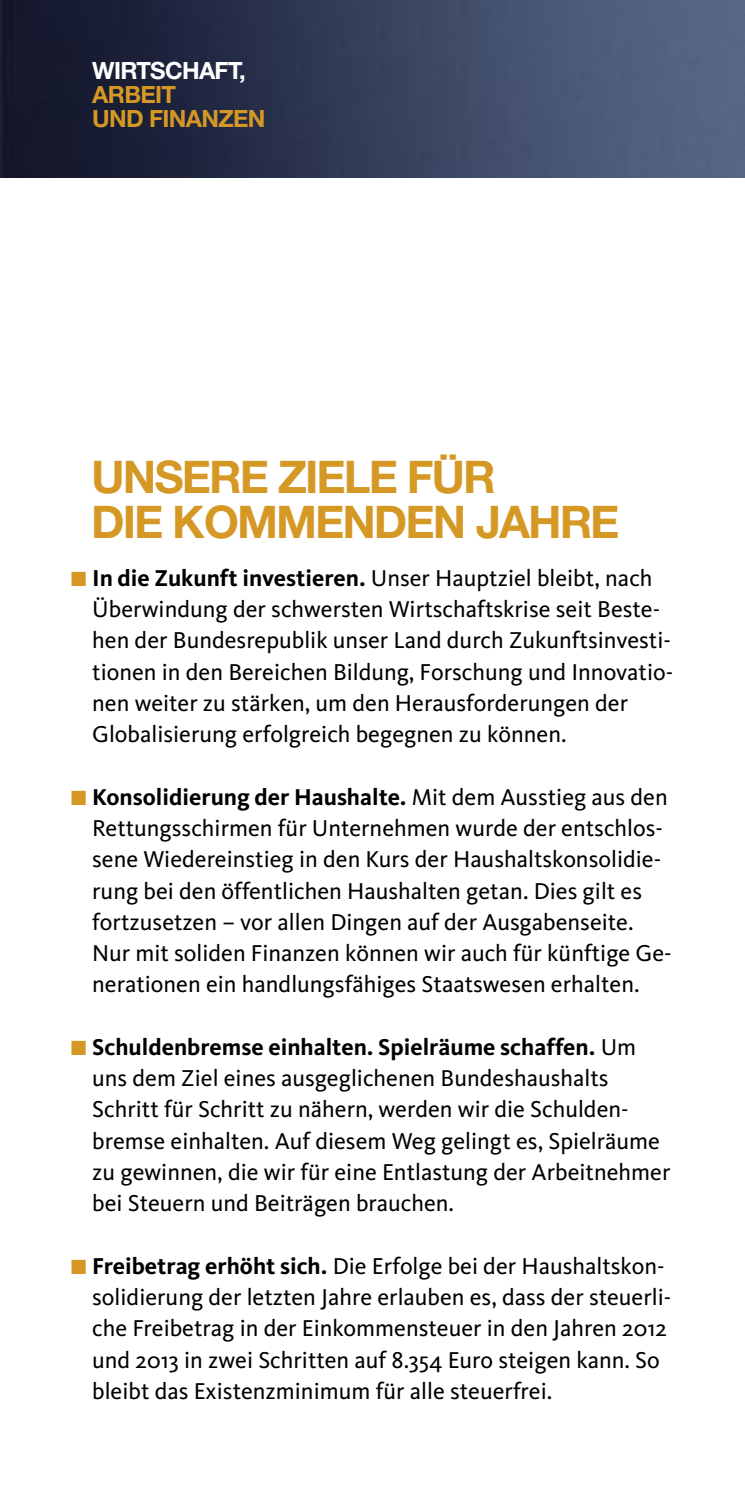
<style>
.page{position:relative;width:745px;height:1489px;background:#fff}
.page>*{position:absolute;margin:0;border:0;box-sizing:border-box;transform-origin:0 0}
.t1{font:700 45px/45px "CDU Helvetica";color:#d59824}
.t2{font:23.75px/31.2px "CDU Kievit";color:#000}
.t3{font:700 23.75px/23.8px "Helvetica Neue";letter-spacing:-.03em;color:#d59824}
.t4{font:700 23.75px "Helvetica Neue";letter-spacing:-.03em;color:#fff}
.s1{font-weight:700}
</style>
<div class="page">
<img style="left:0;top:0;width:744px;height:177px">
<p class="t4" style="left:92px;top:56px;width:155px">WIRTSCHAFT,</p>
<p class="t3" style="left:92px;top:82px;width:175px">ARBEIT<br>UND FINANZEN</p>
<h1 class="t1" style="left:92px;top:453px;width:527px">UNSERE ZIELE FÜR<br>DIE KOMMENDEN JAHRE</h1>
<p class="t2" style="left:92px;top:564px;width:582px"><span class="s1">In die Zukunft investieren.</span> Unser Hauptziel bleibt, nach Überwindung der schwersten Wirtschaftskrise seit Beste&shy;hen der Bundesrepublik unser Land durch Zukunftsinvesti&shy;tionen in den Bereichen Bildung, Forschung und Innovatio&shy;nen weiter zu stärken, um den Herausforderungen der Globalisierung erfolgreich begegnen zu können.</p>
<p class="t2" style="left:92px;top:783px;width:580px"><span class="s1">Konsolidierung der Haushalte.</span> Mit dem Ausstieg aus den Rettungsschirmen für Unternehmen wurde der entschlos&shy;sene Wiedereinstieg in den Kurs der Haushaltskonsolidie&shy;rung bei den öffentlichen Haushalten getan. Dies gilt es fortzusetzen – vor allen Dingen auf der Ausgabenseite.<br>Nur mit soliden Finanzen können wir auch für künftige Ge&shy;nerationen ein handlungsfähiges Staatswesen erhalten.</p>
<p class="t2" style="left:92px;top:1033px;width:579px"><span class="s1">Schuldenbremse einhalten. Spielräume schaffen.</span> Um uns dem Ziel eines ausgeglichenen Bundeshaushalts Schritt für Schritt zu nähern, werden wir die Schulden&shy;bremse einhalten. Auf diesem Weg gelingt es, Spielräume zu gewinnen, die wir für eine Entlastung der Arbeitnehmer bei Steuern und Beiträgen brauchen.</p>
<p class="t2" style="left:92px;top:1252px;width:580px"><span class="s1">Freibetrag erhöht sich.</span> Die Erfolge bei der Haushaltskon&shy;solidierung der letzten Jahre erlauben es, dass der steuerli&shy;che Freibetrag in der Einkommensteuer in den Jahren 2012 und 2013 in zwei Schritten auf 8.354 Euro steigen kann. So bleibt das Existenzminimum für alle steuerfrei.</p>
</div>
